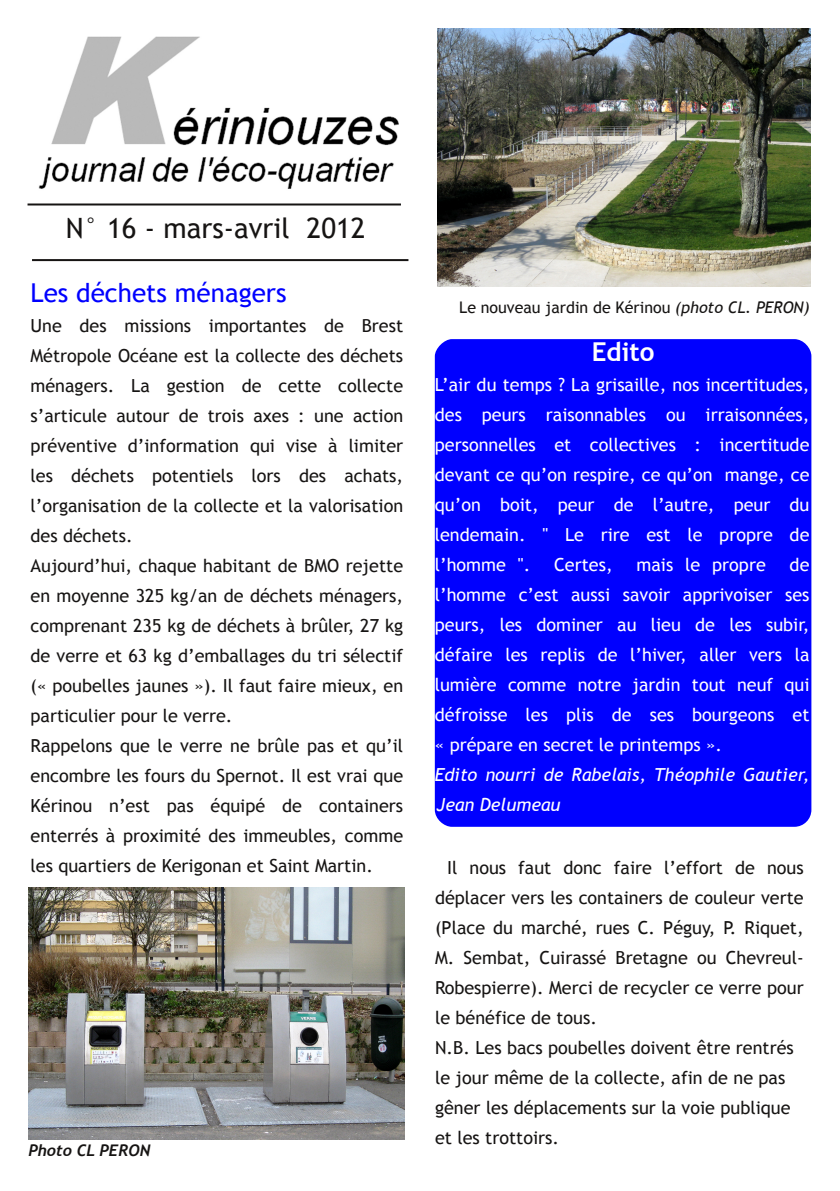
<style>
.page{position:relative;width:840px;height:1191px;background:#fff}
.page>*{position:absolute;margin:0;border:0;box-sizing:border-box;transform-origin:0 0}
.t1{font:28px "Trebuchet MS";color:#161413}
.t2{font:26px "Trebuchet MS";color:#00f}
.t3{font:700 26px "Trebuchet MS";color:#fff}
.t4{font:18px/30px "Trebuchet MS";color:#161413}
.t5{font:18px/30px "Trebuchet MS";color:#fff;text-align:justify}
.t6{font:italic 18px/30px "Trebuchet MS";color:#fff}
.t7{font:16px "Trebuchet MS";color:#161413}
.t8{font:italic 700 16px "Trebuchet";color:#161413}
.s1{font-style:italic}
</style>
<div class="page">
<img style="left:38px;top:36px;width:361px;height:153px">
<hr style="left:28px;top:203px;width:373px;height:2px;background:#161413">
<hr style="left:32px;top:259px;width:376px;height:2px;background:#161413">
<div style="left:434px;top:339px;width:377px;height:487px;background:#00f;border-radius:17px"></div>
<img style="left:437px;top:28px;width:373px;height:258px">
<img style="left:28px;top:887px;width:376px;height:253px">
<h1 class="t1" style="left:66px;top:212px;width:301px">N° 16 ‐ mars‐avril 2012</h1>
<h2 class="t2" style="left:30px;top:277px;width:257px">Les déchets ménagers</h2>
<p class="t4" style="left:30px;top:310px;width:374px">Une des missions importantes de Brest Métropole Océane est la collecte des déchets ménagers. La gestion de cette collecte s’articule autour de trois axes : une action préventive d’information qui vise à limiter les déchets potentiels lors des achats, l’organisation de la collecte et la valorisation des déchets.<br>Aujourd’hui, chaque habitant de BMO rejette en moyenne 325 kg/an de déchets ménagers, comprenant 235 kg de déchets à brûler, 27 kg de verre et 63 kg d’emballages du tri sélectif (« poubelles jaunes »). Il faut faire mieux, en particulier pour le verre.<br>Rappelons que le verre ne brûle pas et qu’il encombre les fours du Spernot. Il est vrai que Kérinou n’est pas équipé de containers enterrés à proximité des immeubles, comme les quartiers de Kerigonan et Saint Martin.</p>
<p class="t8" style="left:28px;top:1141px;width:123px">Photo CL PERON</p>
<p class="t7" style="left:459px;top:298px;width:352px">Le nouveau jardin de Kérinou <span class="s1">(photo CL. PERON)</span></p>
<h2 class="t3" style="left:591px;top:336px;width:64px">Edito</h2>
<p class="t5" style="left:434px;top:369px;width:376px">L’air du temps ? La grisaille, nos incertitudes, des peurs raisonnables ou irraisonnées, personnelles et collectives : incertitude devant ce qu’on respire, ce qu’on mange, ce qu’on boit, peur de l’autre, peur du lendemain. " Le rire est le propre de l’homme ".</p>
<p class="t5" style="left:434px;top:549px;width:376px;text-indent:354px">de l’homme c’est aussi savoir apprivoiser ses peurs, les dominer au lieu de les subir, défaire les replis de l’hiver, aller vers la lumière comme notre jardin tout neuf qui défroisse les plis de ses bourgeons et « prépare en secret le printemps ».</p>
<p class="t6" style="left:434px;top:759px;width:376px">Edito nourri de Rabelais, Théophile Gautier,<br>Jean Delumeau</p>
<p class="t5" style="left:554px;top:549px;width:60px">Certes,</p>
<p class="t5" style="left:636px;top:549px;width:131px">mais le propre</p>
<p class="t4" style="left:435px;top:852px;width:370px;text-indent:12px">Il nous faut donc faire l’effort de nous déplacer vers les containers de couleur verte (Place du marché, rues C. Péguy, P. Riquet, M. Sembat, Cuirassé Bretagne ou Chevreul‐ Robespierre). Merci de recycler ce verre pour le bénéfice de tous.<br>N.B. Les bacs poubelles doivent être rentrés le jour même de la collecte, afin de ne pas gêner les déplacements sur la voie publique et les trottoirs.</p>
</div>
